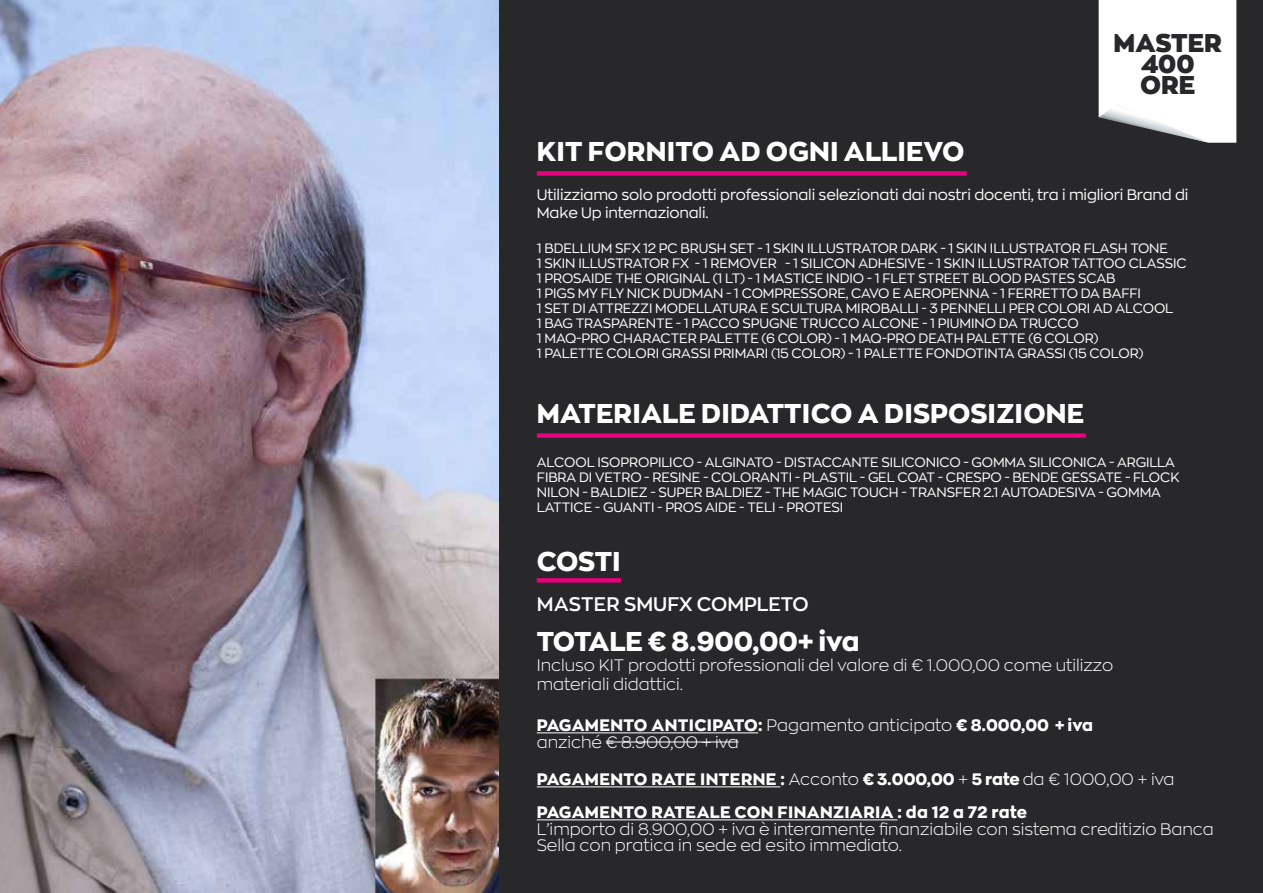
<style>
.page{position:relative;width:1263px;height:893px;background:#fff}
.page>*{position:absolute;margin:0;border:0;box-sizing:border-box;transform-origin:0 0}
.t1{font:800 27px "Zona Pro";letter-spacing:.01em;color:#fff}
.t2{font:900 25.5px/21px "Zona Pro";color:#282729;text-align:center}
.t3{font:600 19.5px "Zona Pro";color:#fff}
.t4{font:300 16.5px/16.5px "Zona Pro";color:#fff}
.t5{font:800 16.5px/33px "Zona Pro";letter-spacing:.025em;color:#fff}
.t6{font:15px/18px "Zona Pro";letter-spacing:-.01em;color:#fff}
.t7{font:13.5px/15px "Zona Pro";letter-spacing:-.005em;color:#fff}
.s1{font-weight:800}
.s2{font-weight:300}
</style>
<div class="page">
<img style="left:0;top:0;width:500px;height:893px">
<div style="left:500px;top:0;width:763px;height:893px;background:#282729"></div>
<div style="left:537px;top:578px;width:84px;height:5px;background:#e6007d"></div>
<hr style="left:537px;top:732px;width:221px;height:1px;background:#fff">
<hr style="left:537px;top:786px;width:243px;height:1px;background:#fff">
<hr style="left:537px;top:819px;width:360px;height:1px;background:#fff">
<hr style="left:606px;top:742px;width:133px;height:1px;background:#fff">
<div style="left:537px;top:171px;width:430px;height:5px;background:#e6007d"></div>
<div style="left:537px;top:433px;width:549px;height:5px;background:#e6007d"></div>
<svg style="left:1099px;top:0;width:137px;height:143px;background:#ededed"></svg>
<h1 class="t1" style="left:537px;top:134px;width:429px">KIT FORNITO AD OGNI ALLIEVO</h1>
<h2 class="t2" style="left:1113px;top:32px;width:110px">MASTER<br>400<br>ORE</h2>
<p class="t6" style="left:537px;top:185px;width:653px">Utilizziamo solo prodotti professionali selezionati dai nostri docenti, tra i migliori Brand di<br>Make Up internazionali.</p>
<p class="t7" style="left:537px;top:241px;width:651px">1 BDELLIUM SFX 12 PC BRUSH SET - 1 SKIN ILLUSTRATOR DARK - 1 SKIN ILLUSTRATOR FLASH TONE<br>1 SKIN ILLUSTRATOR FX - 1 REMOVER - 1 SILICON ADHESIVE - 1 SKIN ILLUSTRATOR TATTOO CLASSIC 1 PROSAIDE THE ORIGINAL (1 LT) - 1 MASTICE INDIO - 1 FLET STREET BLOOD PASTES SCAB<br>1 PIGS MY FLY NICK DUDMAN - 1 COMPRESSORE, CAVO E AEROPENNA - 1 FERRETTO DA BAFFI<br>1 SET DI ATTREZZI MODELLATURA E SCULTURA MIROBALLI - 3 PENNELLI PER COLORI AD ALCOOL<br>1 BAG TRASPARENTE - 1 PACCO SPUGNE TRUCCO ALCONE - 1 PIUMINO DA TRUCCO<br>1 MAQ-PRO CHARACTER PALETTE (6 COLOR) - 1 MAQ-PRO DEATH PALETTE (6 COLOR)<br>1 PALETTE COLORI GRASSI PRIMARI (15 COLOR) - 1 PALETTE FONDOTINTA GRASSI (15 COLOR)</p>
<h1 class="t1" style="left:537px;top:396px;width:549px">MATERIALE DIDATTICO A DISPOSIZIONE</h1>
<p class="t7" style="left:537px;top:454px;width:644px">ALCOOL ISOPROPILICO - ALGINATO - DISTACCANTE SILICONICO - GOMMA SILICONICA - ARGILLA FIBRA DI VETRO - RESINE - COLORANTI - PLASTIL - GEL COAT - CRESPO - BENDE GESSATE - FLOCK NILON - BALDIEZ - SUPER BALDIEZ - THE MAGIC TOUCH - TRANSFER 2.1 AUTOADESIVA - GOMMA LATTICE - GUANTI - PROS AIDE - TELI - PROTESI</p>
<h1 class="t1" style="left:537px;top:543px;width:86px">COSTI</h1>
<h3 class="t3" style="left:537px;top:591px;width:273px">MASTER SMUFX COMPLETO</h3>
<h1 class="t1" style="left:537px;top:624px;width:324px">TOTALE € 8.900,00+ iva</h1>
<p class="t4" style="left:537px;top:655px;width:578px;line-height:19.5px">Incluso KIT prodotti professionali del valore di € 1.000,00 come utilizzo materiali didattici.</p>
<p class="t4" style="left:537px;top:716px;width:558px"><span class="s1">PAGAMENTO ANTICIPATO:</span> Pagamento anticipato <span class="s1">€ 8.000,00 + iva </span>anziché € 8.900,00 + iva</p>
<p class="t5" style="left:537px;top:762px;width:639px">PAGAMENTO RATE INTERNE : <span class="s2">Acconto</span> € 3.000,00 <span class="s2">+</span> 5 rate <span class="s2">da € 1000,00 + iva<br></span>PAGAMENTO RATEALE CON FINANZIARIA : da 12 a 72 rate</p>
<p class="t4" style="left:537px;top:820px;width:678px">L’importo di 8.900,00 + iva è interamente finanziabile con sistema creditizio Banca<br>Sella con pratica in sede ed esito immediato.</p>
</div>
